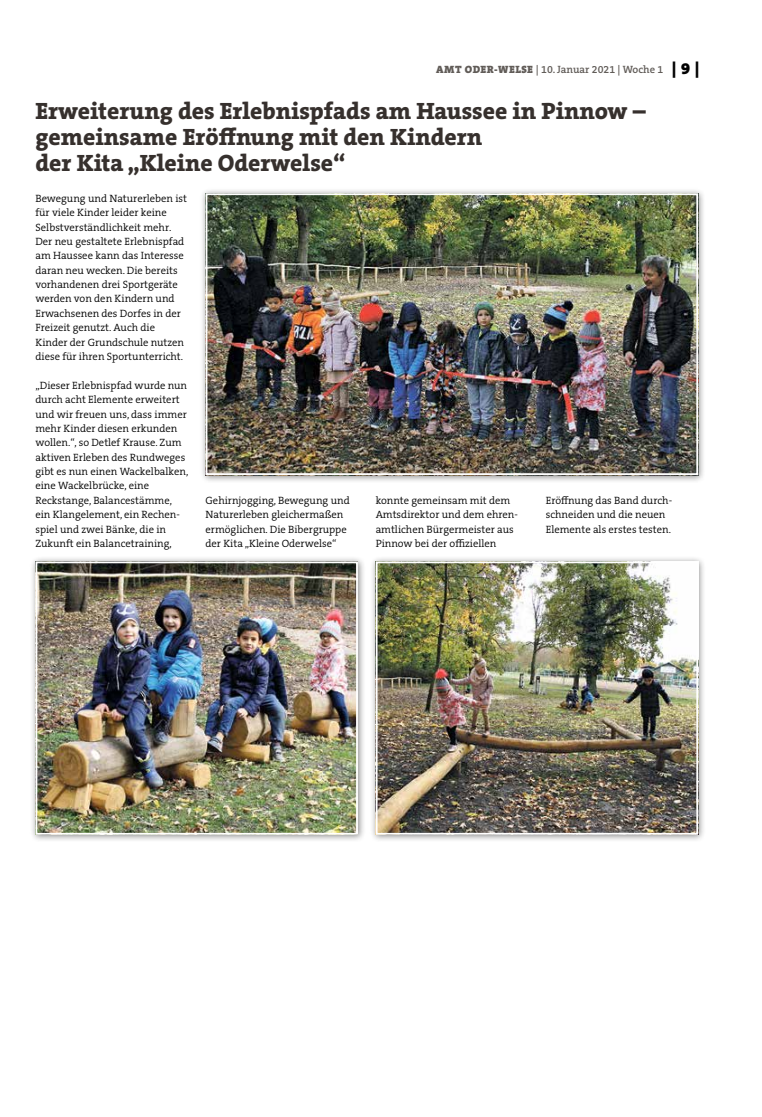
<style>
.page{position:relative;width:762px;height:1117px;background:#fff}
.page>*{position:absolute;margin:0;border:0;box-sizing:border-box;transform-origin:0 0}
.t1{font:800 23.75px/26.2px "The Serif B W8";color:#36302d}
.t2{font:300 10.62px/14.4px "The Serif B W4";color:#000}
.t3{font:600 10.62px "The Serif B W6";color:#615c58}
.s1{font-family:"The Serif B W9";font-weight:900}
.s2{font-family:"The Serif B W9";font-weight:900;font-size:16.25px;color:#000}
</style>
<div class="page">
<div style="left:200px;top:187px;width:506px;height:295px;background:#000;opacity:.45"></div>
<img style="left:209px;top:196px;width:486px;height:276px">
<div style="left:206px;top:193px;width:492px;height:282px;border:2px solid #fff"></div>
<div style="left:30px;top:555px;width:336px;height:287px;background:#000;opacity:.45"></div>
<img style="left:38px;top:564px;width:317px;height:267px">
<div style="left:35px;top:561px;width:323px;height:273px;border:2px solid #fff"></div>
<div style="left:370px;top:555px;width:336px;height:287px;background:#000;opacity:.45"></div>
<img style="left:379px;top:564px;width:316px;height:267px">
<div style="left:376px;top:561px;width:322px;height:273px;border:2px solid #fff"></div>
<p class="t3" style="left:436px;top:63px;width:265px"><span class="s1">AMT ODER-WELSE</span> | 10. Januar 2021 | Woche 1 <span class="s2">| 9 |</span></p>
<h1 class="t1" style="left:35px;top:97px;width:612px">Erweiterung des Erlebnispfads am Haussee in Pinnow – gemeinsame Eröffnung mit den Kindern<br>der Kita „Kleine Oderwelse“</h1>
<p class="t2" style="left:35px;top:191px;width:153px">Bewegung und Naturerleben ist für viele Kinder leider keine<br>Selbstverständlichkeit mehr.<br>Der neu gestaltete Erlebnispfad am Haussee kann das Interesse daran neu wecken. Die bereits vorhandenen drei Sportgeräte werden von den Kindern und<br>Erwachsenen des Dorfes in der<br>Freizeit genutzt. Auch die<br>Kinder der Grundschule nutzen diese für ihren Sportunterricht.</p>
<p class="t2" style="left:35px;top:378px;width:154px">„Dieser Erlebnispfad wurde nun durch acht Elemente erweitert und wir freuen uns, dass immer mehr Kinder diesen erkunden wollen.“, so Detlef Krause. Zum aktiven Erleben des Rundweges gibt es nun einen Wackelbalken, eine Wackelbrücke, eine<br>Reckstange, Balancestämme, ein Klangelement, ein Rechen&shy;spiel und zwei Bänke, die in<br>Zukunft ein Balancetraining,</p>
<p class="t2" style="left:206px;top:493px;width:146px">Gehirnjogging, Bewegung und<br>Naturerleben gleichermaßen ermöglichen. Die Bibergruppe der Kita „Kleine Oderwelse“</p>
<p class="t2" style="left:376px;top:493px;width:144px">konnte gemeinsam mit dem<br>Amtsdirektor und dem ehren&shy;amtlichen Bürgermeister aus<br>Pinnow bei der offiziellen</p>
<p class="t2" style="left:546px;top:493px;width:128px">Eröffnung das Band durch&shy;schneiden und die neuen<br>Elemente als erstes testen.</p>
</div>
